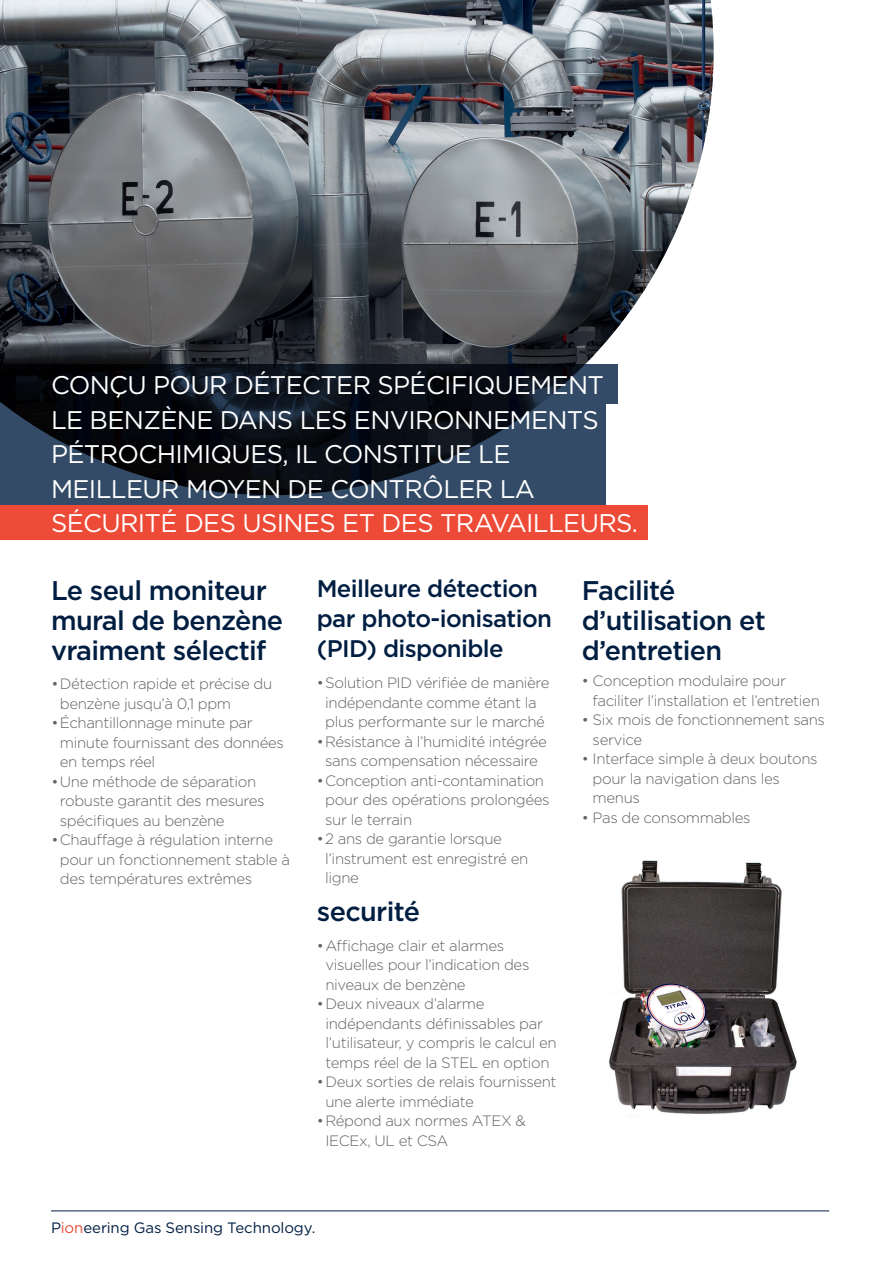
<style>
.page{position:relative;width:893px;height:1263px;background:#fff}
.page>*{position:absolute;margin:0;border:0;box-sizing:border-box;transform-origin:0 0}
.t1{font:500 27px/30px "Gotham";letter-spacing:-.025em;color:#001e41}
.t2{font:25.5px/34.5px "Gotham";letter-spacing:-.025em;color:#fff}
.t3{font:500 24px/30px "Gotham";letter-spacing:-.025em;color:#001e41}
.t4{font:300 15px/19.5px "Gotham";letter-spacing:-.025em;color:#636366}
.t5{font:15px "Gotham";letter-spacing:-.01em;color:#001e41}
.s1{color:#ed4b38}
</style>
<div class="page">
<svg style="left:0;top:0;width:714px;height:365px;background:#6d7278"></svg>
<hr style="left:51px;top:1211px;width:778px;height:1px;background:#001e41">
<img style="left:609px;top:861px;width:188px;height:253px">
<svg style="left:0;top:365px;width:618px;height:39px;background:#0d131e"></svg>
<svg style="left:0;top:404px;width:606px;height:35px;background:#101925"></svg>
<svg style="left:0;top:439px;width:606px;height:66px;background:#203043"></svg>
<div style="left:0;top:505px;width:648px;height:34px;background:#ed4b38"></div>
<p class="t2" style="left:51px;top:367px;width:589px">CONÇU POUR DÉTECTER SPÉCIFIQUEMENT LE BENZÈNE DANS LES ENVIRONNEMENTS PÉTROCHIMIQUES, IL CONSTITUE LE MEILLEUR MOYEN DE CONTRÔLER LA SÉCURITÉ DES USINES ET DES TRAVAILLEURS.</p>
<p class="t1" style="left:51px;top:575px;width:234px">Le seul moniteur mural de benzène vraiment sélectif</p>
<p class="t4" style="left:60px;top:674px;width:214px;text-indent:-9px">•Détection rapide et précise du benzène jusqu’à 0,1 ppm</p>
<p class="t4" style="left:60px;top:713px;width:226px;text-indent:-9px">•Échantillonnage minute par minute fournissant des données en temps réel</p>
<p class="t4" style="left:60px;top:771px;width:206px;text-indent:-9px">•Une méthode de séparation robuste garantit des mesures spécifiques au benzène</p>
<p class="t4" style="left:60px;top:830px;width:232px;text-indent:-9px">•Chauffage à régulation interne pour un fonctionnement stable à des températures extrêmes</p>
<p class="t3" style="left:317px;top:573px;width:237px">Meilleure détection par photo-ionisation (PID) disponible</p>
<p class="t4" style="left:317px;top:672px;width:234px;text-align:center">•Solution PID vérifiée de manière indépendante comme étant la plus performante sur le marché</p>
<p class="t4" style="left:317px;top:731px;width:232px;text-align:center">•Résistance à l’humidité intégrée sans compensation nécessaire</p>
<p class="t4" style="left:325px;top:770px;width:226px;text-indent:-9px">•Conception anti-contamination pour des opérations prolongées sur le terrain</p>
<p class="t4" style="left:325px;top:828px;width:205px;text-indent:-9px">•2 ans de garantie lorsque l’instrument est enregistré en ligne</p>
<p class="t1" style="left:317px;top:896px;width:105px">securité</p>
<p class="t4" style="left:325px;top:935px;width:206px;text-indent:-9px">•Affichage clair et alarmes visuelles pour l’indication des niveaux de benzène</p>
<p class="t4" style="left:325px;top:994px;width:233px;text-indent:-9px">•Deux niveaux d’alarme indépendants définissables par l’utilisateur, y compris le calcul en temps réel de la STEL en option</p>
<p class="t4" style="left:325px;top:1072px;width:233px;text-indent:-9px">•Deux sorties de relais fournissent une alerte immédiate</p>
<p class="t4" style="left:325px;top:1111px;width:202px;text-indent:-9px">•Répond aux normes ATEX &amp;<br>IECEx, UL et CSA</p>
<p class="t1" style="left:582px;top:575px;width:186px">Facilité d’utilisation et d’entretien</p>
<p class="t4" style="left:593px;top:670px;width:229px;text-indent:-11px">• Conception modulaire pour faciliter l’installation et l’entretien</p>
<p class="t4" style="left:593px;top:709px;width:234px;text-indent:-11px">• Six mois de fonctionnement sans service</p>
<p class="t4" style="left:593px;top:748px;width:227px;text-indent:-11px">• Interface simple à deux boutons pour la navigation dans les menus</p>
<p class="t4" style="left:582px;top:807px;width:170px">• Pas de consommables</p>
<p class="t5" style="left:51px;top:1219px;width:266px">P<span class="s1">ion</span>eering Gas Sensing Technology.</p>
</div>
